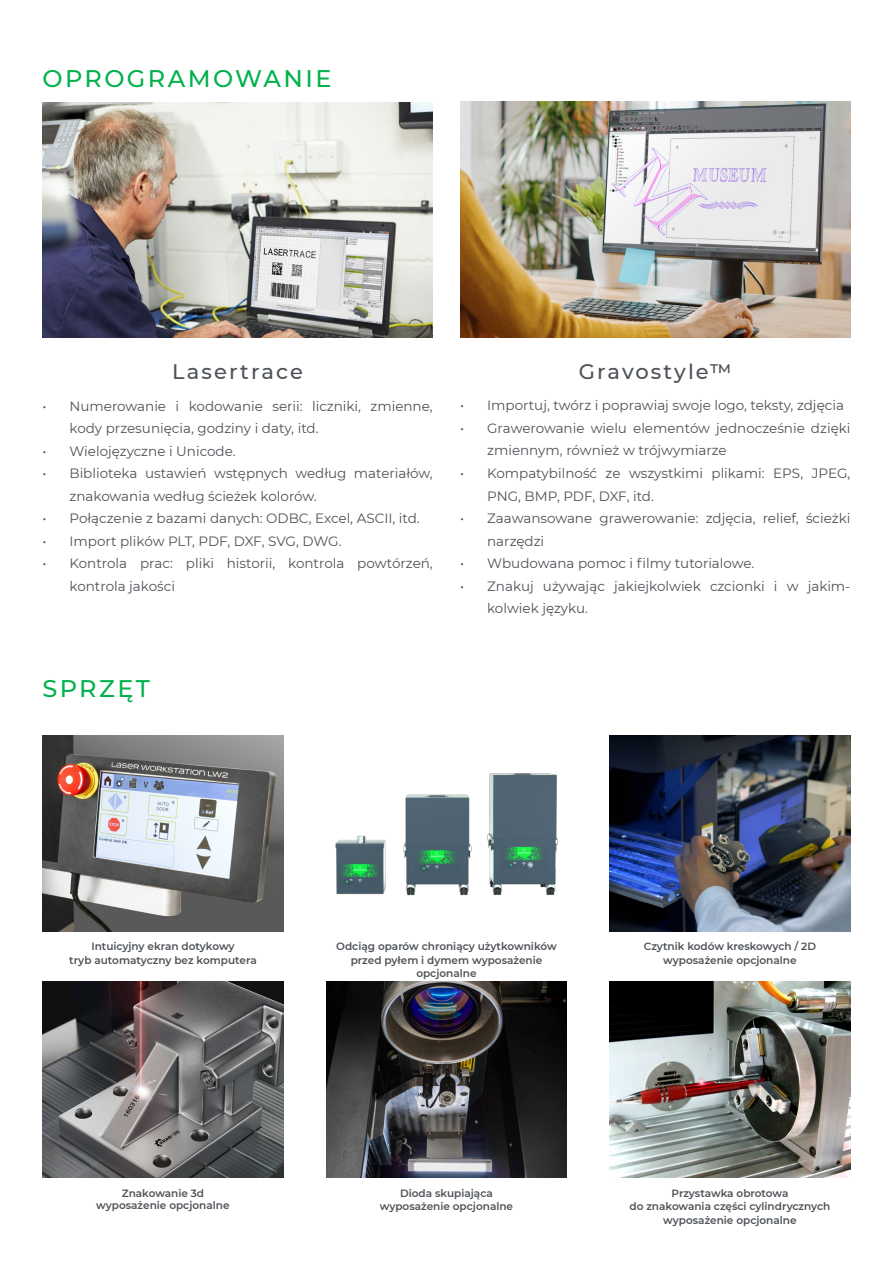
<style>
.page{position:relative;width:893px;height:1263px;background:#fff}
.page>*{position:absolute;margin:0;border:0;box-sizing:border-box;transform-origin:0 0}
.t1{font:500 24px "Montserrat";letter-spacing:.1em;color:#00b14c}
.t2{font:500 21px "Montserrat";letter-spacing:.1em;color:#4d5257}
.t3{font:13.5px/22.5px "Montserrat";color:#4d5257}
.t4{font:600 10.5px/13.5px "Montserrat";color:#4d5257;text-align:center}
</style>
<div class="page">
<img style="left:43px;top:736px;width:240px;height:195px">
<img style="left:609px;top:736px;width:241px;height:195px">
<img style="left:335px;top:773px;width:224px;height:123px">
<img style="left:326px;top:981px;width:241px;height:196px">
<img style="left:43px;top:981px;width:240px;height:196px">
<img style="left:609px;top:981px;width:241px;height:196px">
<img style="left:43px;top:102px;width:390px;height:236px">
<img style="left:460px;top:102px;width:390px;height:236px">
<h1 class="t1" style="left:43px;top:62px;width:290px">OPROGRAMOWANIE</h1>
<h2 class="t2" style="left:172px;top:357px;width:132px">Lasertrace</h2>
<h2 class="t2" style="left:579px;top:357px;width:155px">Gravostyle™</h2>
<p class="t3" style="left:70px;top:394px;width:365px;text-indent:-27px">• Numerowanie i kodowanie serii: liczniki, zmienne, kody przesunięcia, godziny i daty, itd.</p>
<p class="t3" style="left:43px;top:439px;width:195px">• Wielojęzyczne i Unicode.</p>
<p class="t3" style="left:70px;top:461px;width:365px;text-indent:-27px">• Biblioteka ustawień wstępnych według materiałów, znakowania według ścieżek kolorów.</p>
<p class="t3" style="left:43px;top:506px;width:379px">• Połączenie z bazami danych: ODBC, Excel, ASCII, itd.</p>
<p class="t3" style="left:43px;top:529px;width:301px">• Import plików PLT, PDF, DXF, SVG, DWG.</p>
<p class="t3" style="left:70px;top:551px;width:365px;text-indent:-27px">• Kontrola prac: pliki historii, kontrola powtórzeń, kontrola jakości</p>
<h1 class="t1" style="left:43px;top:672px;width:109px">SPRZĘT</h1>
<p class="t3" style="left:460px;top:394px;width:385px">• Importuj, twórz i poprawiaj swoje logo, teksty, zdjęcia</p>
<p class="t3" style="left:487px;top:416px;width:365px;text-indent:-27px">• Grawerowanie wielu elementów jednocześnie dzięki zmiennym, również w trójwymiarze</p>
<p class="t3" style="left:487px;top:461px;width:365px;text-indent:-27px">• Kompatybilność ze wszystkimi plikami: EPS, JPEG,<br>PNG, BMP, PDF, DXF, itd.</p>
<p class="t3" style="left:487px;top:506px;width:365px;text-indent:-27px">• Zaawansowane grawerowanie: zdjęcia, relief, ścieżki narzędzi</p>
<p class="t3" style="left:460px;top:551px;width:296px">• Wbudowana pomoc i filmy tutorialowe.</p>
<p class="t3" style="left:487px;top:574px;width:365px;text-indent:-27px">• Znakuj używając jakiejkolwiek czcionki i w jakim&shy;kolwiek języku.</p>
<p class="t4" style="left:69px;top:939px;width:189px">Intuicyjny ekran dotykowy<br>tryb automatyczny bez komputera</p>
<p class="t4" style="left:336px;top:939px;width:222px">Odciąg oparów chroniący użytkowników przed pyłem i dymem wyposażenie opcjonalne</p>
<p class="t4" style="left:644px;top:939px;width:174px">Czytnik kodów kreskowych / 2D wyposażenie opcjonalne</p>
<p class="t4" style="left:96px;top:1186px;width:135px;line-height:12px">Znakowanie 3d wyposażenie opcjonalne</p>
<p class="t4" style="left:629px;top:1186px;width:202px">Przystawka obrotowa<br>do znakowania części cylindrycznych wyposażenie opcjonalne</p>
<p class="t4" style="left:380px;top:1186px;width:135px">Dioda skupiająca wyposażenie opcjonalne</p>
</div>
